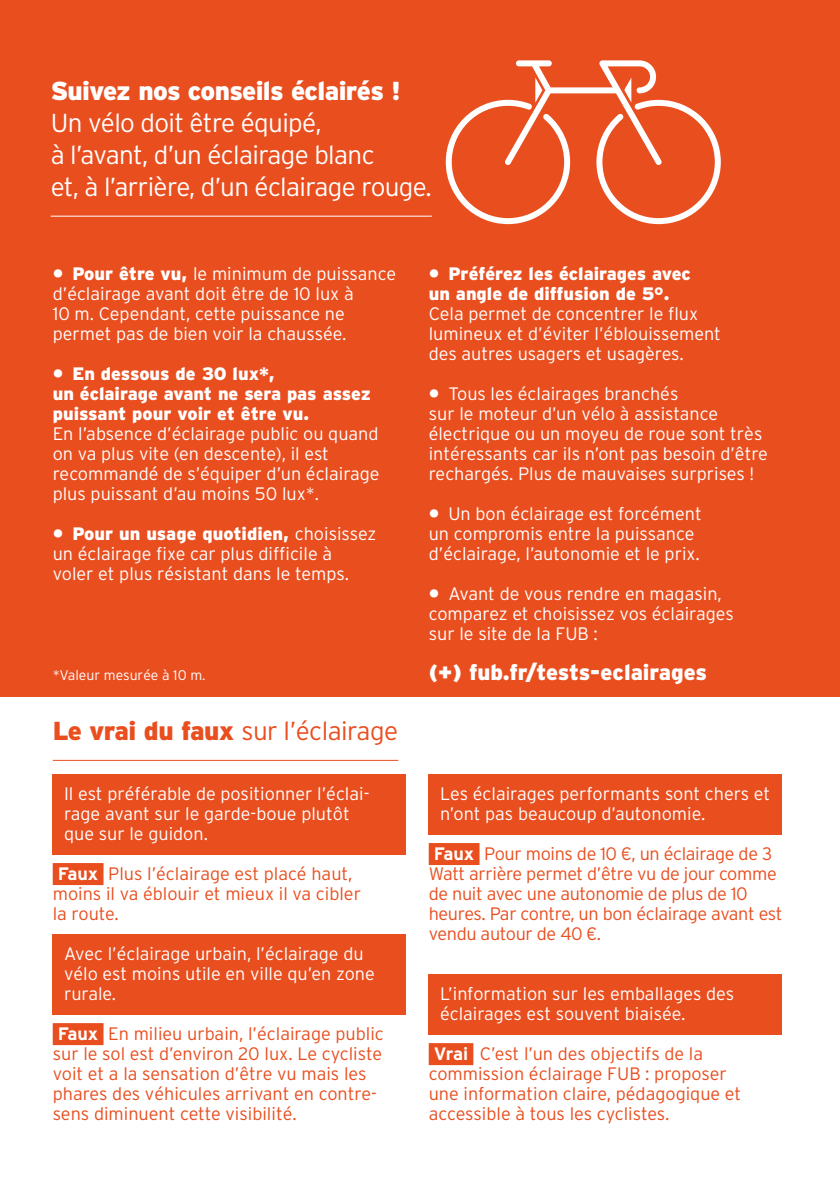
<style>
.page{position:relative;width:840px;height:1191px;background:#fff}
.page>*{position:absolute;margin:0;border:0;box-sizing:border-box;transform-origin:0 0}
.t1{font:300 26px/32px "Interstate";letter-spacing:-.025em;color:#fff}
.t2{font:900 26px "Interstate";letter-spacing:-.025em;color:#fff}
.t3{font:300 26px "Interstate";letter-spacing:-.02em;color:#e94e1f}
.t4{font:900 22px "Interstate";color:#fff}
.t5{font:300 18px/20px "Interstate";color:#fff}
.t6{font:300 18px/20px "Interstate";color:#e94e1f}
.t7{font:300 18px/20px "Interstate";letter-spacing:-.02em;color:#e94e1f}
.t8{font:900 18px/20px "Interstate";color:#fff}
.t9{font:300 14px "Interstate";color:#fff}
.s1{font-weight:900}
.s2{font-weight:700;color:#fff}
</style>
<div class="page">
<div style="left:0;top:0;width:839px;height:697px;background:#e94e1f"></div>
<hr style="left:51px;top:216px;width:380px;height:1px;background:#fff">
<svg style="left:445px;top:60px;width:275px;height:164px"></svg>
<hr style="left:53px;top:760px;width:345px;height:1px;background:#e94e1f">
<div style="left:53px;top:774px;width:353px;height:81px;background:#e94e1f"></div>
<div style="left:53px;top:863px;width:50px;height:22px;background:#e94e1f"></div>
<div style="left:53px;top:934px;width:353px;height:81px;background:#e94e1f"></div>
<div style="left:53px;top:1023px;width:50px;height:22px;background:#e94e1f"></div>
<div style="left:428px;top:774px;width:353px;height:61px;background:#e94e1f"></div>
<div style="left:428px;top:843px;width:51px;height:22px;background:#e94e1f"></div>
<div style="left:428px;top:974px;width:353px;height:61px;background:#e94e1f"></div>
<div style="left:428px;top:1043px;width:45px;height:22px;background:#e94e1f"></div>
<h1 class="t2" style="left:51px;top:76px;width:351px">Suivez nos conseils éclairés !</h1>
<h1 class="t1" style="left:51px;top:106px;width:382px">Un vélo doit être équipé,<br>à l’avant, d’un éclairage blanc<br>et, à l’arrière, d’un éclairage rouge.</h1>
<p class="t5" style="left:53px;top:263px;width:345px"><span class="s1">• Pour être vu,</span> le minimum de puissance d’éclairage avant doit être de 10 lux à<br>10 m. Cependant, cette puissance ne permet pas de bien voir la chaussée.</p>
<p class="t8" style="left:53px;top:363px;width:319px">• En dessous de 30 lux*,<br>un éclairage avant ne sera pas assez puissant pour voir et être vu.</p>
<p class="t5" style="left:53px;top:423px;width:328px">En l’absence d’éclairage public ou quand on va plus vite (en descente), il est recommandé de s’équiper d’un éclairage plus puissant d’au moins 50 lux*.</p>
<p class="t5" style="left:53px;top:523px;width:325px"><span class="s1">• Pour un usage quotidien,</span> choisissez un éclairage fixe car plus difficile à voler et plus résistant dans le temps.</p>
<p class="t9" style="left:53px;top:667px;width:154px">*Valeur mesurée à 10 m.</p>
<h1 class="t3" style="left:53px;top:716px;width:347px"><span class="s1">Le vrai du faux</span> sur l’éclairage</h1>
<p class="t5" style="left:64px;top:783px;width:307px">Il est préférable de positionner l’éclai&shy;rage avant sur le garde-boue plutôt que sur le guidon.</p>
<p class="t6" style="left:53px;top:863px;width:309px"><span class="s2">Faux</span> Plus l’éclairage est placé haut, moins il va éblouir et mieux il va cibler la route.</p>
<p class="t5" style="left:64px;top:943px;width:312px">Avec l’éclairage urbain, l’éclairage du vélo est moins utile en ville qu’en zone rurale.</p>
<p class="t6" style="left:53px;top:1023px;width:332px"><span class="s2">Faux</span> En milieu urbain, l’éclairage public sur le sol est d’environ 20 lux. Le cycliste voit et a la sensation d’être vu mais les phares des véhicules arrivant en contre&shy;sens diminuent cette visibilité.</p>
<p class="t8" style="left:428px;top:263px;width:263px">• Préférez les éclairages avec un angle de diffusion de 5°.</p>
<p class="t5" style="left:428px;top:303px;width:293px">Cela permet de concentrer le flux lumineux et d’éviter l’éblouissement des autres usagers et usagères.</p>
<p class="t5" style="left:428px;top:383px;width:340px"><span class="s1">•</span> Tous les éclairages branchés<br>sur le moteur d’un vélo à assistance électrique ou un moyeu de roue sont très intéressants car ils n’ont pas besoin d’être rechargés. Plus de mauvaises surprises !</p>
<p class="t5" style="left:428px;top:503px;width:274px"><span class="s1">•</span> Un bon éclairage est forcément un compromis entre la puissance d’éclairage, l’autonomie et le prix.</p>
<p class="t5" style="left:428px;top:583px;width:306px"><span class="s1">•</span> Avant de vous rendre en magasin, comparez et choisissez vos éclairages sur le site de la FUB :</p>
<p class="t4" style="left:428px;top:659px;width:280px">(+) fub.fr/tests-eclairages</p>
<p class="t5" style="left:440px;top:783px;width:331px">Les éclairages performants sont chers et n’ont pas beaucoup d’autonomie.</p>
<p class="t7" style="left:428px;top:843px;width:355px"><span class="s2">Faux</span> Pour moins de 10 €, un éclairage de 3<br>Watt arrière permet d’être vu de jour comme de nuit avec une autonomie de plus de 10 heures. Par contre, un bon éclairage avant est vendu autour de 40 €.</p>
<p class="t5" style="left:440px;top:983px;width:295px">L’information sur les emballages des éclairages est souvent biaisée.</p>
<p class="t6" style="left:428px;top:1043px;width:314px"><span class="s2">Vrai</span> C’est l’un des objectifs de la commission éclairage FUB : proposer une information claire, pédagogique et accessible à tous les cyclistes.</p>
</div>
